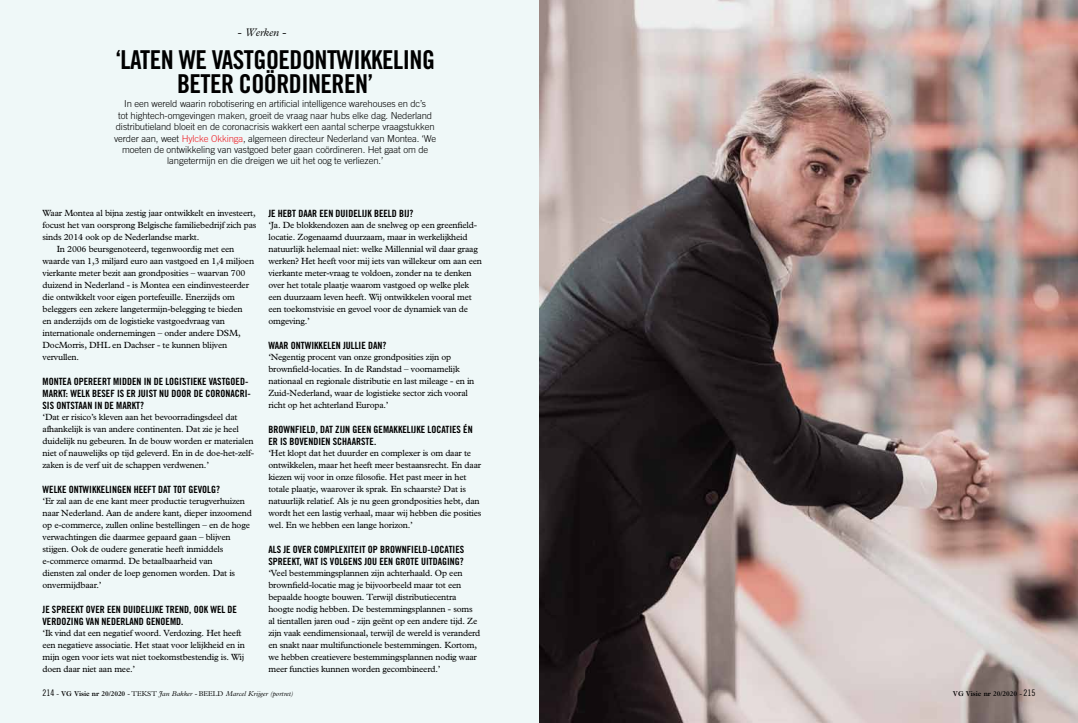
<style>
.page{position:relative;width:1078px;height:723px;background:#fff}
.page>*{position:absolute;margin:0;border:0;box-sizing:border-box;transform-origin:0 0}
.t1{font:26px/24px "Trade Gothic Bold Cond Twenty";letter-spacing:-.02em;color:#000;text-align:center}
.t2{font:italic 300 11px "M Plantin";letter-spacing:-.01em;color:#000}
.t3{font:10px/12px "Trade Gothic Bold Cond Twenty";color:#000}
.t4{font:300 9.5px/11.4px "Trade Gothic";letter-spacing:-.01em;color:#000;text-align:center}
.t5{font:9px/12px "M Plantin";letter-spacing:-.02em;color:#000}
.t6{font:italic 300 7px "M Plantin";color:#000}
.t7{font:600 7px "M Plantin";letter-spacing:-.01em;color:#000}
.s1{color:#ed1d24}
.s2{font-family:"Trade Gothic Cond Eighteen";font-weight:400;font-style:normal;font-size:9px}
.s3{font-style:normal}
.s4{font-weight:600;font-style:normal}
.s5{font-weight:300}
.s6{font-family:"Trade Gothic Cond Eighteen";font-weight:400;font-size:9px}
</style>
<div class="page">
<img style="left:539px;top:0;width:538px;height:723px">
<div style="left:0;top:0;width:539px;height:723px;background:#eff8f8"></div>
<p class="t2" style="left:237px;top:26px;width:50px">- Werken -</p>
<h1 class="t1" style="left:115px;top:48px;width:321px">‘LATEN WE VASTGOEDONTWIKKELING<br>BETER COÖRDINEREN’</h1>
<p class="t4" style="left:114px;top:98px;width:323px">In een wereld waarin robotisering en artificial intelligence warehouses en dc’s<br>tot hightech-omgevingen maken, groeit de vraag naar hubs elke dag. Nederland distributieland bloeit en de coronacrisis wakkert een aantal scherpe vraagstukken verder aan, weet <span class="s1">Hylcke Okkinga</span>, algemeen directeur Nederland van Montea. ‘We moeten de ontwikkeling van vastgoed beter gaan coördineren. Het gaat om de langetermijn en die dreigen we uit het oog te verliezen.’</p>
<p class="t5" style="left:43px;top:207px;width:215px">Waar Montea al bijna zestig jaar ontwikkelt en investeert,</p>
<p class="t5" style="left:43px;top:219px;width:215px">focust het van oorsprong Belgische familiebedrijf zich pas</p>
<p class="t5" style="left:43px;top:231px;width:158px">sinds 2014 ook op de Nederlandse markt.</p>
<p class="t5" style="left:57px;top:243px;width:179px">In 2006 beursgenoteerd, tegenwoordig met een</p>
<p class="t5" style="left:43px;top:255px;width:213px">waarde van 1,3 miljard euro aan vastgoed en 1,4 miljoen</p>
<p class="t5" style="left:43px;top:267px;width:204px">vierkante meter bezit aan grondposities – waarvan 700</p>
<p class="t5" style="left:43px;top:279px;width:208px">duizend in Nederland - is Montea een eindinvesteerder</p>
<p class="t5" style="left:43px;top:291px;width:194px">die ontwikkelt voor eigen portefeuille. Enerzijds om</p>
<p class="t5" style="left:43px;top:303px;width:202px">beleggers een zekere langetermijn-belegging te bieden</p>
<p class="t5" style="left:43px;top:315px;width:184px">en anderzijds om de logistieke vastgoedvraag van</p>
<p class="t5" style="left:43px;top:327px;width:199px">internationale ondernemingen – onder andere DSM,</p>
<p class="t5" style="left:43px;top:339px;width:186px">DocMorris, DHL en Dachser - te kunnen blijven</p>
<p class="t5" style="left:43px;top:351px;width:38px">vervullen.</p>
<p class="t3" style="left:43px;top:375px;width:210px">MONTEA OPEREERT MIDDEN IN DE LOGISTIEKE VASTGOED-<br>MARKT: WELK BESEF IS ER JUIST NU DOOR DE CORONACRI-<br>SIS ONTSTAAN IN DE MARKT?</p>
<p class="t5" style="left:43px;top:411px;width:213px">‘Dat er risico’s kleven aan het bevoorradingsdeel dat afhankelijk is van andere continenten. Dat zie je heel duidelijk nu gebeuren. In de bouw worden er materialen niet of nauwelijks op tijd geleverd. En in de doe-het-zelf&shy;zaken is de verf uit de schappen verdwenen.’</p>
<p class="t3" style="left:43px;top:483px;width:179px">WELKE ONTWIKKELINGEN HEEFT DAT TOT GEVOLG?</p>
<p class="t5" style="left:43px;top:495px;width:211px">‘Er zal aan de ene kant meer productie terugverhuizen naar Nederland. Aan de andere kant, dieper inzoomend op e-commerce, zullen online bestellingen – en de hoge verwachtingen die daarmee gepaard gaan – blijven stijgen. Ook de oudere generatie heeft inmiddels e-commerce omarmd. De betaalbaarheid van<br>diensten zal onder de loep genomen worden. Dat is onvermijdbaar.’</p>
<p class="t3" style="left:43px;top:603px;width:196px">JE SPREEKT OVER EEN DUIDELIJKE TREND, OOK WEL DE<br>VERDOZING VAN NEDERLAND GENOEMD.</p>
<p class="t5" style="left:43px;top:627px;width:204px">‘Ik vind dat een negatief woord. Verdozing. Het heeft een negatieve associatie. Het staat voor lelijkheid en in mijn ogen voor iets wat niet toekomstbestendig is. Wij doen daar niet aan mee.’</p>
<p class="t3" style="left:268px;top:207px;width:146px">JE HEBT DAAR EEN DUIDELIJK BEELD BIJ?</p>
<p class="t5" style="left:268px;top:219px;width:215px">‘Ja. De blokkendozen aan de snelweg op een greenfield&shy;locatie. Zogenaamd duurzaam, maar in werkelijkheid natuurlijk helemaal niet: welke Millennial wil daar graag werken? Het heeft voor mij iets van willekeur om aan een vierkante meter-vraag te voldoen, zonder na te denken over het totale plaatje waarom vastgoed op welke plek een duurzaam leven heeft. Wij ontwikkelen vooral met een toekomstvisie en gevoel voor de dynamiek van de omgeving.’</p>
<p class="t3" style="left:268px;top:339px;width:119px">WAAR ONTWIKKELEN JULLIE DAN?</p>
<p class="t5" style="left:268px;top:351px;width:207px">‘Negentig procent van onze grondposities zijn op brownfield-locaties. In de Randstad – voornamelijk nationaal en regionale distributie en last mileage - en in Zuid-Nederland, waar de logistieke sector zich vooral richt op het achterland Europa.’</p>
<p class="t3" style="left:268px;top:423px;width:206px">BROWNFIELD, DAT ZIJN GEEN GEMAKKELIJKE LOCATIES ÉN<br>ER IS BOVENDIEN SCHAARSTE.</p>
<p class="t5" style="left:268px;top:447px;width:214px">‘Het klopt dat het duurder en complexer is om daar te ontwikkelen, maar het heeft meer bestaansrecht. En daar kiezen wij voor in onze filosofie. Het past meer in het totale plaatje, waarover ik sprak. En schaarste? Dat is natuurlijk relatief. Als je nu geen grondposities hebt, dan wordt het een lastig verhaal, maar wij hebben die posities wel. En we hebben een lange horizon.’</p>
<p class="t3" style="left:268px;top:543px;width:197px">ALS JE OVER COMPLEXITEIT OP BROWNFIELD-LOCATIES<br>SPREEKT, WAT IS VOLGENS JOU EEN GROTE UITDAGING?</p>
<p class="t5" style="left:268px;top:567px;width:213px">‘Veel bestemmingsplannen zijn achterhaald. Op een brownfield-locatie mag je bijvoorbeeld maar tot een bepaalde hoogte bouwen. Terwijl distributiecentra hoogte nodig hebben. De bestemmingsplannen - soms al tientallen jaren oud - zijn geënt op een andere tijd. Ze zijn vaak eendimensionaal, terwijl de wereld is veranderd en snakt naar multifunctionele bestemmingen. Kortom, we hebben creatievere bestemmingsplannen nodig waar meer functies kunnen worden gecombineerd.’</p>
<p class="t6" style="left:43px;top:690px;width:252px"><span class="s2">214</span> <span class="s3">-</span> <span class="s4">VG Visie nr 20/2020</span> <span class="s3">- tekst</span> Jan Bakker <span class="s3">- BEELD</span> Marcel Krijger (portret)</p>
<p class="t7" style="left:952px;top:689px;width:84px">VG Visie nr 20/2020 <span class="s5">-</span> <span class="s6">215</span></p>
</div>
